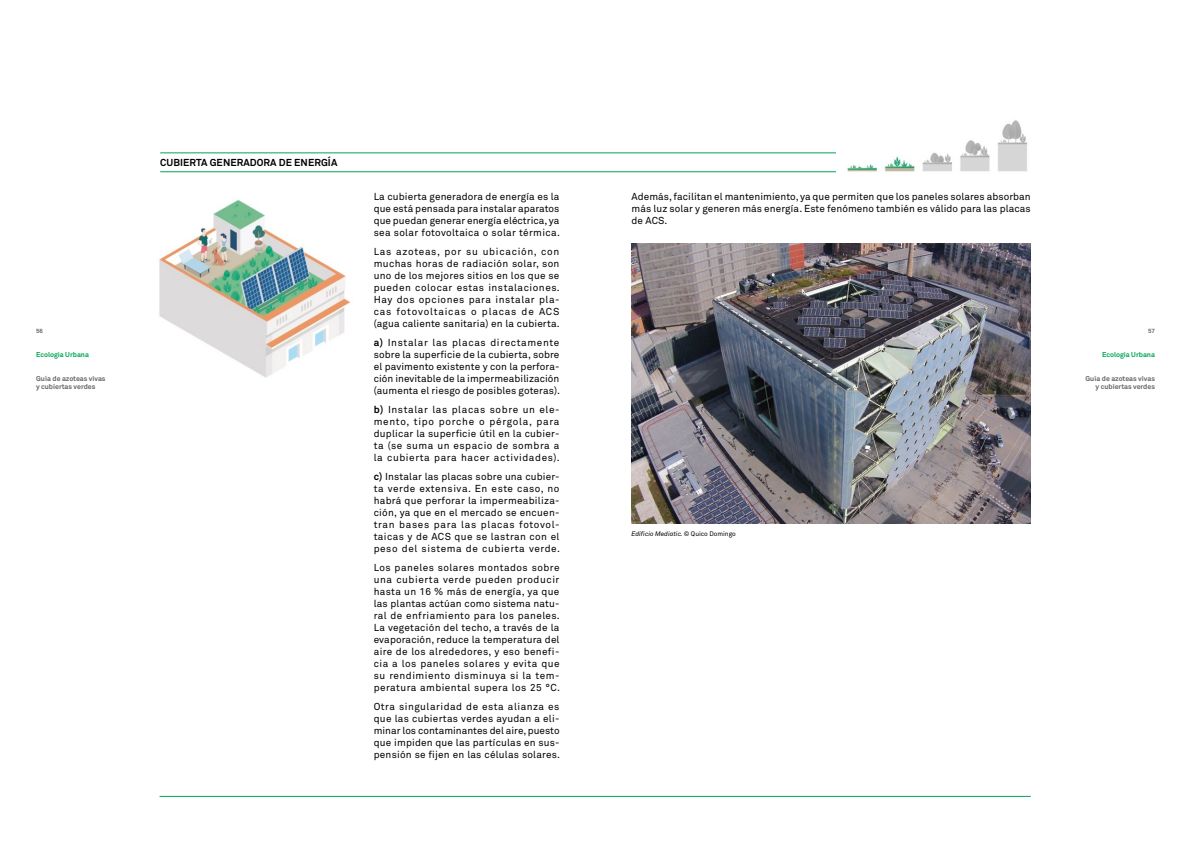
<style>
.page{position:relative;width:1191px;height:842px;background:#fff}
.page>*{position:absolute;margin:0;border:0;box-sizing:border-box;transform-origin:0 0}
.Estilo_de_párrafo_1{font:10px/12px "Akkurat";letter-spacing:.025em;color:#000;text-align:justify}
.Estilo_de_párrafo_1-2{font:700 10px "Akkurat";letter-spacing:.005em;color:#000}
.t1{font:700 7px/8.4px "Akkurat";color:#636466}
.t2{font:700 7px "Akkurat";color:#00a651}
.t3{font:italic 6.5px "Akkurat";color:#000}
.t4{font:700 6px "Akkurat";color:#636466}
.s1{font-weight:700}
.s2{font-style:normal}
</style>
<div class="page">
<hr style="left:160px;top:153px;width:870px;height:1px;background:#00a651">
<hr style="left:160px;top:171px;width:870px;height:1px;background:#00a651">
<img style="left:631px;top:243px;width:399px;height:281px">
<img style="left:836px;top:120px;width:194px;height:52px">
<img style="left:159px;top:200px;width:192px;height:178px">
<hr style="left:159px;top:796px;width:871px;height:1px;background:#00a651">
<p class="Estilo_de_párrafo_1-2" style="left:160px;top:156px;width:179px">CUBIERTA GENERADORA DE ENERGÍA</p>
<p class="Estilo_de_párrafo_1" style="left:631px;top:191px;width:401px">Además, facilitan el mantenimiento, ya que permiten que los paneles solares absorban más luz solar y generen más energía. Este fenómeno también es válido para las placas de ACS.</p>
<p class="Estilo_de_párrafo_1" style="left:374px;top:191px;width:188px">La cubierta generadora de energía es la que está pensada para instalar aparatos que puedan generar energía eléctrica, ya sea solar fotovoltaica o solar térmica.</p>
<p class="Estilo_de_párrafo_1" style="left:374px;top:246px;width:188px">Las azoteas, por su ubicación, con muchas horas de radiación solar, son uno de los mejores sitios en los que se pueden colocar estas instalaciones.</p>
<p class="Estilo_de_párrafo_1" style="left:374px;top:294px;width:188px">Hay dos opciones para instalar pla&shy;cas fotovoltaicas o placas de ACS (agua caliente sanitaria) en la cubierta.</p>
<p class="Estilo_de_párrafo_1" style="left:374px;top:337px;width:188px"><span class="s1">a)</span> Instalar las placas directamente sobre la superficie de la cubierta, sobre el pavimento existente y con la perfora&shy;ción inevitable de la impermeabilización (aumenta el riesgo de posibles goteras).</p>
<p class="Estilo_de_párrafo_1" style="left:374px;top:404px;width:188px"><span class="s1">b)</span> Instalar las placas sobre un ele&shy;mento, tipo porche o pérgola, para duplicar la superficie útil en la cubier&shy;ta (se suma un espacio de sombra a la cubierta para hacer actividades).</p>
<p class="Estilo_de_párrafo_1" style="left:374px;top:471px;width:188px"><span class="s1">c)</span> Instalar las placas sobre una cubier&shy;ta verde extensiva. En este caso, no habrá que perforar la impermeabiliza&shy;ción, ya que en el mercado se encuen&shy;tran bases para las placas fotovol&shy;taicas y de ACS que se lastran con el peso del sistema de cubierta verde.</p>
<p class="Estilo_de_párrafo_1" style="left:374px;top:562px;width:188px">Los paneles solares montados sobre una cubierta verde pueden producir hasta un 16 % más de energía, ya que las plantas actúan como sistema natu&shy;ral de enfriamiento para los paneles.<br>La vegetación del techo, a través de la evaporación, reduce la temperatura del aire de los alrededores, y eso benefi&shy;cia a los paneles solares y evita que su rendimiento disminuya si la tem&shy;peratura ambiental supera los 25 °C.</p>
<p class="Estilo_de_párrafo_1" style="left:374px;top:701px;width:188px">Otra singularidad de esta alianza es que las cubiertas verdes ayudan a eli&shy;minar los contaminantes del aire, puesto que impiden que las partículas en sus&shy;pensión se fijen en las células solares.</p>
<p class="t4" style="left:36px;top:327px;width:8px">56</p>
<p class="t4" style="left:1148px;top:327px;width:8px">57</p>
<p class="t2" style="left:36px;top:351px;width:54px">Ecología Urbana</p>
<p class="t1" style="left:36px;top:374px;width:71px">Guía de azoteas vivas y cubiertas verdes</p>
<p class="t2" style="left:1102px;top:351px;width:54px">Ecología Urbana</p>
<p class="t1" style="left:1085px;top:374px;width:71px;text-align:right">Guía de azoteas vivas y cubiertas verdes</p>
<p class="t3" style="left:631px;top:530px;width:106px">Edificio Mediatic. <span class="s2">© Quico Domingo</span></p>
</div>
